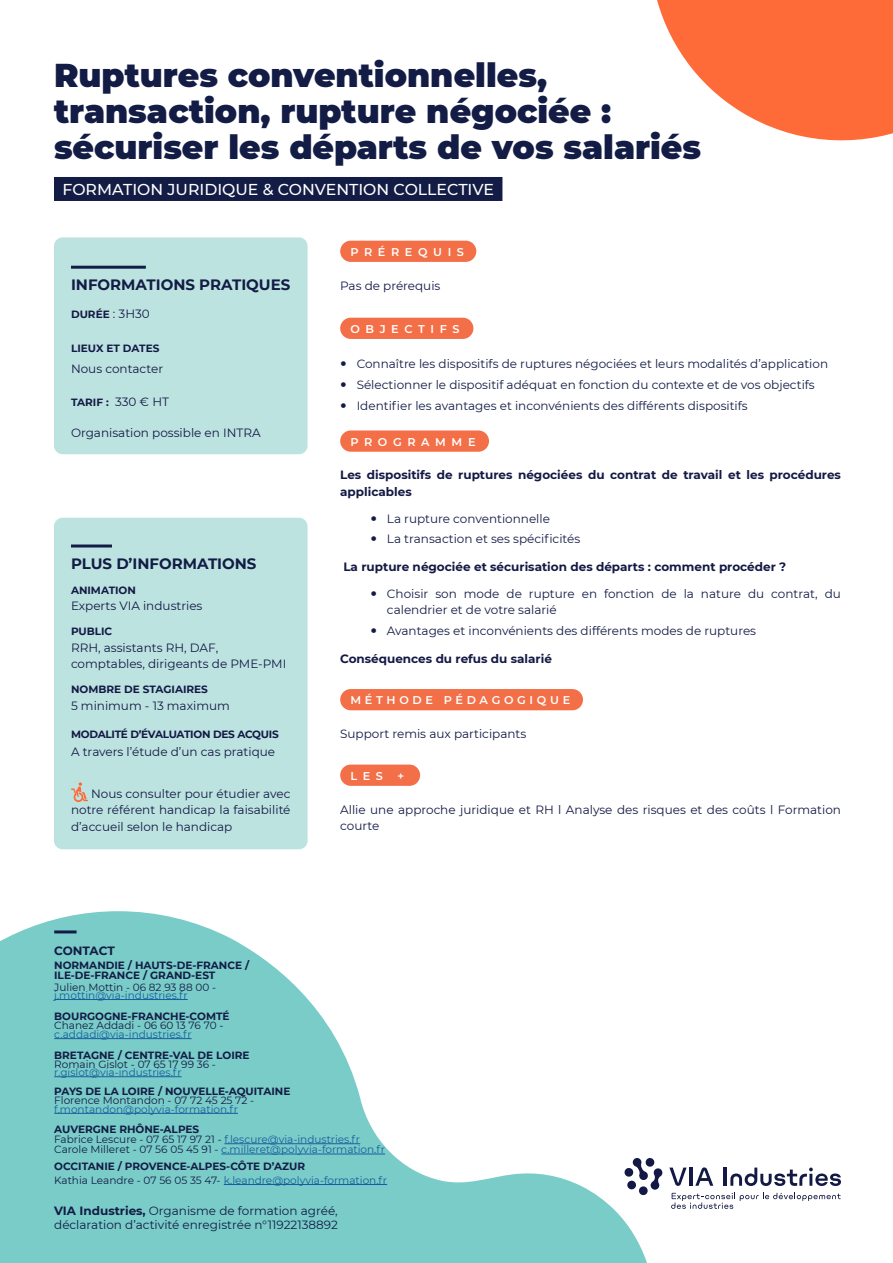
<style>
.page{position:relative;width:893px;height:1263px;background:#fff}
.page>*{position:absolute;margin:0;border:0;box-sizing:border-box;transform-origin:0 0}
.t1{font:900 33px "Montserrat";color:#131c45}
.t2{font:500 15.75px "Montserrat";color:#fff}
.t3{font:700 15px "Montserrat";color:#131c45}
.t4{font:12px/14.4px "Montserrat";color:#131c45}
.intro_et_contenus{font:12px/16.5px "Montserrat";color:#131944}
.intro_et_contenus-2{font:700 12px/16.5px "Montserrat";color:#131944}
.t5{font:700 12px "Montserrat";letter-spacing:-.01em;color:#131c45}
.t6{font:600 11.25px "Montserrat";letter-spacing:.495em;color:#fff}
.t7{font:600 11.25px "Montserrat";letter-spacing:.33em;color:#fff}
.t8{font:10.5px/10.2px "Montserrat";color:#175d9e}
.t9{font:700 10.5px/10.2px "Montserrat";color:#131c45}
.intro_et_contenus-3{font:700 10.5px "Montserrat";color:#131944}
.t10{font:10.5px "Montserrat";color:#131944}
.t11{font:10.5px "Montserrat";color:#131c45}
.intro_et_contenus-4{font:700 10.5px "Montserrat";letter-spacing:-.025em;color:#131944}
.s1{font-weight:400;font-size:12px}
.s2{font-weight:700;color:#131c45}
.s3{color:#131c45}
.s4{font-weight:400}
.s5{font-weight:400;color:#175d9e}
.s6{font-weight:700}
</style>
<div class="page">
<svg style="left:0;top:911px;width:647px;height:352px;fill:#7accc8"></svg>
<hr style="left:54px;top:930px;width:23px;height:3px;background:#131c45">
<hr style="left:54px;top:999px;width:134px;height:1px;background:#175d9e">
<hr style="left:54px;top:1038px;width:138px;height:1px;background:#175d9e">
<hr style="left:54px;top:1076px;width:128px;height:1px;background:#175d9e">
<hr style="left:54px;top:1113px;width:184px;height:1px;background:#175d9e">
<hr style="left:224px;top:1143px;width:136px;height:1px;background:#175d9e">
<hr style="left:221px;top:1154px;width:164px;height:1px;background:#175d9e">
<hr style="left:224px;top:1184px;width:163px;height:1px;background:#175d9e">
<div style="left:54px;top:177px;width:448px;height:24px;background:#131c45"></div>
<svg style="left:657px;top:0;width:236px;height:141px"></svg>
<svg style="left:671px;top:1193px;width:170px;height:16px"></svg>
<svg style="left:624px;top:1157px;width:39px;height:38px"></svg>
<svg style="left:669px;top:1167px;width:18px;height:19px"></svg>
<hr style="left:689px;top:1167px;width:3px;height:19px;background:#131944">
<svg style="left:695px;top:1167px;width:18px;height:19px"></svg>
<hr style="left:723px;top:1167px;width:3px;height:19px;background:#131944">
<svg style="left:730px;top:1167px;width:111px;height:19px"></svg>
<div style="left:340px;top:241px;width:136px;height:21px;background:#f36f48;border-radius:11px"></div>
<div style="left:340px;top:318px;width:133px;height:21px;background:#f36f48;border-radius:11px"></div>
<div style="left:340px;top:430px;width:149px;height:22px;background:#f36f48;border-radius:11px"></div>
<div style="left:340px;top:689px;width:243px;height:21px;background:#f36f48;border-radius:11px"></div>
<div style="left:340px;top:764px;width:80px;height:22px;background:#f36f48;border-radius:11px"></div>
<div style="left:54px;top:518px;width:254px;height:331px;background:#bde3e1;border-radius:9px"></div>
<hr style="left:71px;top:544px;width:41px;height:3px;background:#131c45">
<svg style="left:71px;top:782px;width:17px;height:20px"></svg>
<div style="left:54px;top:237px;width:254px;height:217px;background:#bde3e1;border-radius:9px"></div>
<hr style="left:71px;top:266px;width:75px;height:3px;background:#131c45">
<p class="t1" style="left:54px;top:50px;width:494px">Ruptures conventionnelles,</p>
<p class="t1" style="left:54px;top:86px;width:559px">transaction, rupture négociée :</p>
<p class="t1" style="left:54px;top:122px;width:649px">sécuriser les départs de vos salariés</p>
<p class="t2" style="left:63px;top:178px;width:433px">FORMATION JURIDIQUE &amp; CONVENTION COLLECTIVE</p>
<p class="t3" style="left:71px;top:274px;width:221px">INFORMATIONS PRATIQUES</p>
<p class="intro_et_contenus-3" style="left:71px;top:307px;width:80px">DURÉE <span class="s1">: 3H30</span></p>
<p class="intro_et_contenus-3" style="left:71px;top:340px;width:90px">LIEUX ET DATES</p>
<p class="intro_et_contenus" style="left:71px;top:360px;width:94px">Nous contacter</p>
<p class="intro_et_contenus-3" style="left:71px;top:395px;width:99px">TARIF : <span class="s1">330 € HT</span></p>
<p class="intro_et_contenus" style="left:71px;top:424px;width:191px">Organisation possible en INTRA</p>
<p class="t3" style="left:71px;top:553px;width:187px">PLUS D’INFORMATIONS</p>
<p class="intro_et_contenus-3" style="left:71px;top:582px;width:66px">ANIMATION</p>
<p class="intro_et_contenus" style="left:71px;top:597px;width:133px">Experts VIA industries</p>
<p class="intro_et_contenus-3" style="left:71px;top:624px;width:43px">PUBLIC</p>
<p class="intro_et_contenus" style="left:71px;top:639px;width:217px">RRH, assistants RH, DAF, comptables, dirigeants de PME-PMI</p>
<p class="intro_et_contenus-3" style="left:71px;top:682px;width:138px">NOMBRE DE STAGIAIRES</p>
<p class="intro_et_contenus" style="left:71px;top:697px;width:160px">5 minimum - 13 maximum</p>
<p class="intro_et_contenus-4" style="left:71px;top:726px;width:209px">MODALITÉ D’ÉVALUATION DES ACQUIS</p>
<p class="intro_et_contenus" style="left:71px;top:743px;width:206px">A travers l’étude d’un cas pratique</p>
<p class="intro_et_contenus" style="left:71px;top:785px;width:221px;text-align:justify;text-indent:20px">Nous consulter pour étudier avec notre référent handicap la faisabilité d’accueil selon le handicap</p>
<p class="t6" style="left:350px;top:244px;width:115px">PRÉREQUIS</p>
<p class="intro_et_contenus" style="left:340px;top:277px;width:102px">Pas de prérequis</p>
<p class="t6" style="left:350px;top:321px;width:111px">OBJECTIFS</p>
<p class="t4" style="left:357px;top:356px;width:473px">Connaître les dispositifs de ruptures négociées et leurs modalités d’application</p>
<p class="t4" style="left:357px;top:377px;width:460px">Sélectionner le dispositif adéquat en fonction du contexte et de vos objectifs</p>
<p class="t4" style="left:357px;top:398px;width:393px">Identifier les avantages et inconvénients des différents dispositifs</p>
<p class="t6" style="left:350px;top:434px;width:127px">PROGRAMME</p>
<p class="intro_et_contenus-2" style="left:340px;top:466px;width:502px">Les dispositifs de ruptures négociées du contrat de travail et les procédures applicables</p>
<p class="t4" style="left:387px;top:511px;width:165px">La rupture conventionnelle</p>
<p class="t4" style="left:387px;top:531px;width:195px">La transaction et ses spécificités</p>
<p class="intro_et_contenus-2" style="left:343px;top:558px;width:444px">La rupture négociée et sécurisation des départs : comment procéder ?</p>
<p class="t4" style="left:387px;top:585px;width:455px;line-height:16.5px">Choisir son mode de rupture en fonction de la nature du contrat, du calendrier et de votre salarié</p>
<p class="t4" style="left:387px;top:623px;width:371px">Avantages et inconvénients des différents modes de ruptures</p>
<p class="intro_et_contenus-2" style="left:340px;top:649px;width:213px">Conséquences du refus du salarié</p>
<p class="t7" style="left:350px;top:692px;width:221px">MÉTHODE PÉDAGOGIQUE</p>
<p class="intro_et_contenus" style="left:340px;top:725px;width:188px">Support remis aux participants</p>
<p class="t6" style="left:350px;top:768px;width:34px">LES</p>
<p class="t6" style="left:397px;top:768px;width:8px">+</p>
<p class="intro_et_contenus" style="left:340px;top:801px;width:502px">Allie une approche juridique et RH l Analyse des risques et des coûts l Formation courte</p>
<p class="t5" style="left:54px;top:942px;width:62px">CONTACT</p>
<p class="t9" style="left:54px;top:960px;width:197px">NORMANDIE / HAUTS-DE-FRANCE /<br>ILE-DE-FRANCE / GRAND-EST</p>
<p class="t11" style="left:54px;top:980px;width:163px">Julien Mottin - 06 82 93 88 00 -</p>
<p class="t8" style="left:54px;top:989px;width:135px">j.mottin@via-industries.fr</p>
<p class="t9" style="left:54px;top:1010px;width:177px">BOURGOGNE-FRANCHE-COMTÉ</p>
<p class="t11" style="left:54px;top:1018px;width:171px">Chanez Addadi - 06 60 13 76 70 -</p>
<p class="t8" style="left:54px;top:1029px;width:139px">c.addadi@via-industries.fr</p>
<p class="t9" style="left:54px;top:1050px;width:197px">BRETAGNE / CENTRE-VAL DE LOIRE</p>
<p class="t10" style="left:54px;top:1057px;width:163px">Romain Gislot - 07 65 17 99 36 -</p>
<p class="t8" style="left:54px;top:1067px;width:129px">r.gislot@via-industries.fr</p>
<p class="t9" style="left:54px;top:1085px;width:238px">PAYS DE LA LOIRE / NOUVELLE-AQUITAINE</p>
<p class="t10" style="left:54px;top:1092px;width:202px">Florence Montandon - 07 72 45 25 72 -</p>
<p class="t8" style="left:54px;top:1103px;width:185px">f.montandon@polyvia-formation.fr</p>
<p class="t8" style="left:54px;top:1123px;width:332px"><span class="s2">AUVERGNE RHÔNE-ALPES<br></span><span class="s3">Fabrice Lescure - 07 65 17 97 21 -</span> f.lescure@via-industries.fr<br><span class="s3">Carole Milleret - 07 56 05 45 91 -</span> c.milleret@polyvia-formation.fr</p>
<p class="t9" style="left:54px;top:1159px;width:334px;line-height:13.2px">OCCITANIE / PROVENCE-ALPES-CÔTE D’AZUR<br><span class="s4">Kathia Leandre - 07 56 05 35 47-</span> <span class="s5">k.leandre@polyvia-formation.fr</span></p>
<p class="t4" style="left:54px;top:1203px;width:285px"><span class="s6">VIA Industries,</span> Organisme de formation agréé, déclaration d’activité enregistrée n°11922138892</p>
</div>
